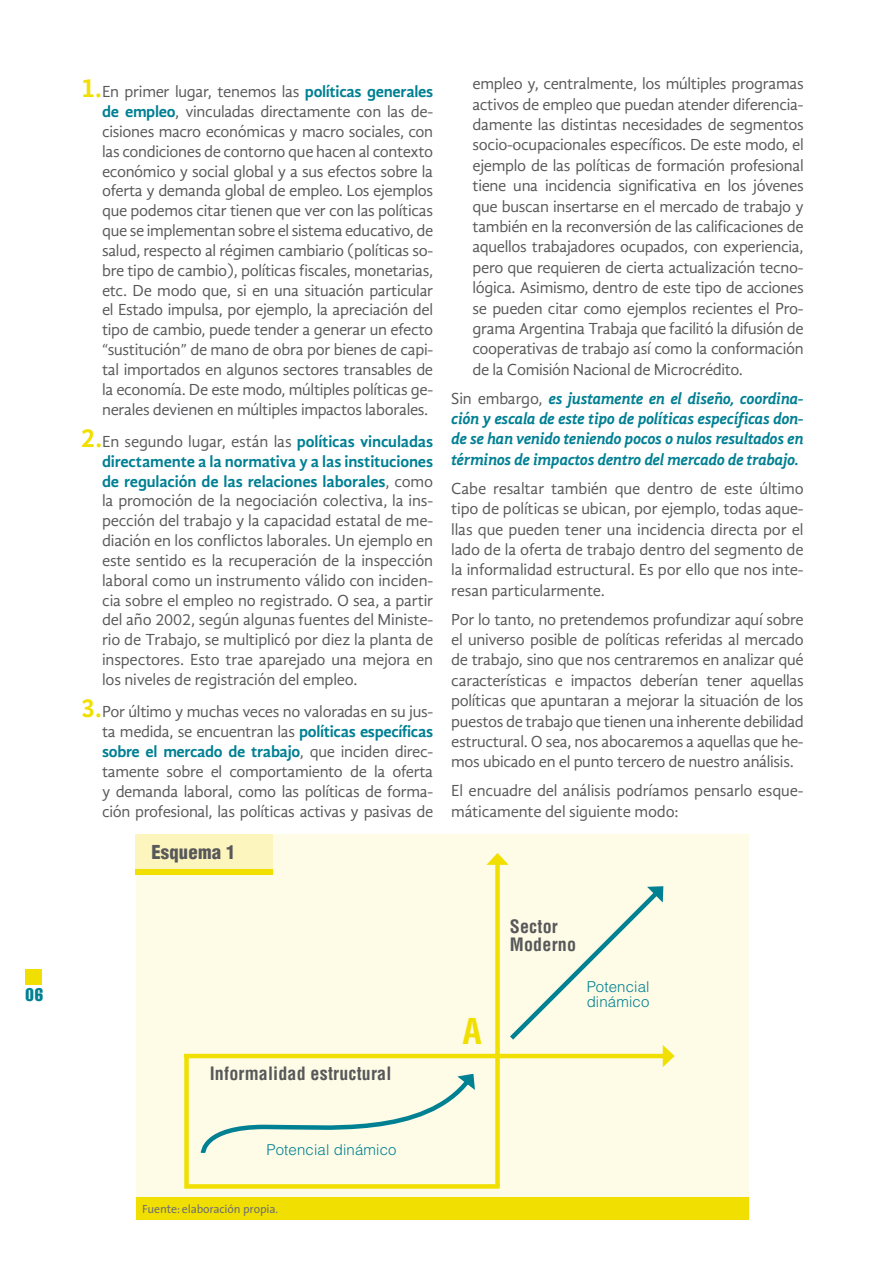
<style>
.page{position:relative;width:893px;height:1263px;background:#fff}
.page>*{position:absolute;margin:0;border:0;box-sizing:border-box;transform-origin:0 0}
.t1{font:700 condensed 34.8px "Helvetica LT Std";color:#f0df00}
.t2{font:900 condensed 18.75px "Helvetica LT Std";letter-spacing:.01em;color:#58585a}
.t3{font:700 condensed 18px/18px "Helvetica LT Std";letter-spacing:.01em;color:#58585a}
.t4{font:18px "Helvetica LT Std Comp";color:#008093}
.t5{font:16.5px/19.8px "Gandhi Sans";letter-spacing:-.02em;color:#58585a;text-align:justify}
.t6{font:italic 700 16.5px/20.4px "Gandhi Sans";letter-spacing:-.02em;color:#008093;text-align:justify}
.t7{font:300 15px/15px "Helvetica LT Std";letter-spacing:.01em;color:#008093}
.t8{font:11.85px "The Sans";letter-spacing:-.01em;color:#707172}
.s1{font-weight:700;font-size:27px;color:#f0df00}
.s2{font-weight:700;color:#008093}
.s3{font-weight:400;font-style:normal;color:#58585a}
</style>
<div class="page">
<div style="left:26px;top:969px;width:16px;height:15px;background:#f0df00"></div>
<div style="left:136px;top:834px;width:613px;height:364px;background:#fefce6"></div>
<div style="left:136px;top:1198px;width:613px;height:22px;background:#f0df00"></div>
<div style="left:136px;top:834px;width:137px;height:37px;background:#fcf5be"></div>
<div style="left:136px;top:869px;width:137px;height:5px;background:#f0df00"></div>
<div style="left:495px;top:861px;width:5px;height:325px;background:#f0df00"></div>
<svg style="left:486px;top:853px;width:23px;height:12px"></svg>
<hr style="left:184px;top:1054px;width:483px;height:4px;background:#f0df00">
<svg style="left:184px;top:1050px;width:320px;height:139px"></svg>
<svg style="left:199px;top:1074px;width:276px;height:83px"></svg>
<svg style="left:505px;top:886px;width:170px;height:181px"></svg>
<p class="t4" style="left:26px;top:983px;width:19px">06</p>
<p class="t5" style="left:102px;top:82px;width:333px;text-indent:-21px"><span class="s1">1.</span>En primer lugar, tenemos las <span class="s2">políticas generales de empleo</span>, vinculadas directamente con las de&shy;cisiones macro económicas y macro sociales, con las condiciones de contorno que hacen al contexto económico y social global y a sus efectos sobre la oferta y demanda global de empleo. Los ejemplos que podemos citar tienen que ver con las políticas que se implementan sobre el sistema educativo, de salud, respecto al régimen cambiario (políticas so&shy;bre tipo de cambio), políticas fiscales, monetarias, etc. De modo que, si en una situación particular el Estado impulsa, por ejemplo, la apreciación del tipo de cambio, puede tender a generar un efecto “sustitución” de mano de obra por bienes de capi&shy;tal importados en algunos sectores transables de la economía. De este modo, múltiples políticas ge&shy;nerales devienen en múltiples impactos laborales.</p>
<p class="t5" style="left:102px;top:431px;width:333px;text-indent:-21px"><span class="s1">2.</span>En segundo lugar, están las <span class="s2">políticas vinculadas directamente a la normativa y a las instituciones de regulación de las relaciones laborales</span>, como la promoción de la negociación colectiva, la ins&shy;pección del trabajo y la capacidad estatal de me&shy;diación en los conflictos laborales. Un ejemplo en este sentido es la recuperación de la inspección laboral como un instrumento válido con inciden&shy;cia sobre el empleo no registrado. O sea, a partir del año 2002, según algunas fuentes del Ministe&shy;rio de Trabajo, se multiplicó por diez la planta de inspectores. Esto trae aparejado una mejora en los niveles de registración del empleo.</p>
<p class="t5" style="left:102px;top:702px;width:333px;text-indent:-21px"><span class="s1">3.</span>Por último y muchas veces no valoradas en su jus&shy;ta medida, se encuentran las <span class="s2">políticas específicas sobre el mercado de trabajo</span>, que inciden direc&shy;tamente sobre el comportamiento de la oferta y demanda laboral, como las políticas de forma&shy;ción profesional, las políticas activas y pasivas de</p>
<p class="t2" style="left:151px;top:840px;width:86px">Esquema 1</p>
<p class="t5" style="left:472px;top:73px;width:333px;line-height:20.4px">empleo y, centralmente, los múltiples programas activos de empleo que puedan atender diferencia&shy;damente las distintas necesidades de segmentos socio-ocupacionales específicos. De este modo, el ejemplo de las políticas de formación profesional tiene una incidencia significativa en los jóvenes que buscan insertarse en el mercado de trabajo y también en la reconversión de las calificaciones de aquellos trabajadores ocupados, con experiencia, pero que requieren de cierta actualización tecno&shy;lógica. Asimismo, dentro de este tipo de acciones se pueden citar como ejemplos recientes el Pro&shy;grama Argentina Trabaja que facilitó la difusión de cooperativas de trabajo así como la conformación de la Comisión Nacional de Microcrédito.</p>
<p class="t6" style="left:451px;top:388px;width:354px"><span class="s3">Sin embargo,</span> es justamente en el diseño, coordina&shy;ción y escala de este tipo de políticas específicas don&shy;de se han venido teniendo pocos o nulos resultados en términos de impactos dentro del mercado de trabajo.</p>
<p class="t5" style="left:451px;top:478px;width:354px;line-height:20.4px">Cabe resaltar también que dentro de este último tipo de políticas se ubican, por ejemplo, todas aque&shy;llas que pueden tener una incidencia directa por el lado de la oferta de trabajo dentro del segmento de la informalidad estructural. Es por ello que nos inte&shy;resan particularmente.</p>
<p class="t5" style="left:451px;top:609px;width:354px;line-height:20.4px">Por lo tanto, no pretendemos profundizar aquí sobre el universo posible de políticas referidas al mercado de trabajo, sino que nos centraremos en analizar qué características e impactos deberían tener aquellas políticas que apuntaran a mejorar la situación de los puestos de trabajo que tienen una inherente debilidad estructural. O sea, nos abocaremos a aquellas que he&shy;mos ubicado en el punto tercero de nuestro análisis.</p>
<p class="t5" style="left:451px;top:780px;width:354px;line-height:20.4px">El encuadre del análisis podríamos pensarlo esque&shy;máticamente del siguiente modo:</p>
<p class="t3" style="left:210px;top:1064px;width:183px">Informalidad estructural</p>
<h1 class="t1" style="left:463px;top:1010px;width:21px">A</h1>
<p class="t3" style="left:510px;top:917px;width:68px">Sector<br>Moderno</p>
<p class="t7" style="left:587px;top:979px;width:64px">Potencial dinámico</p>
<p class="t7" style="left:266px;top:1142px;width:132px">Potencial dinámico</p>
<p class="t8" style="left:142px;top:1199px;width:138px">Fuente: elaboración propia.</p>
</div>
